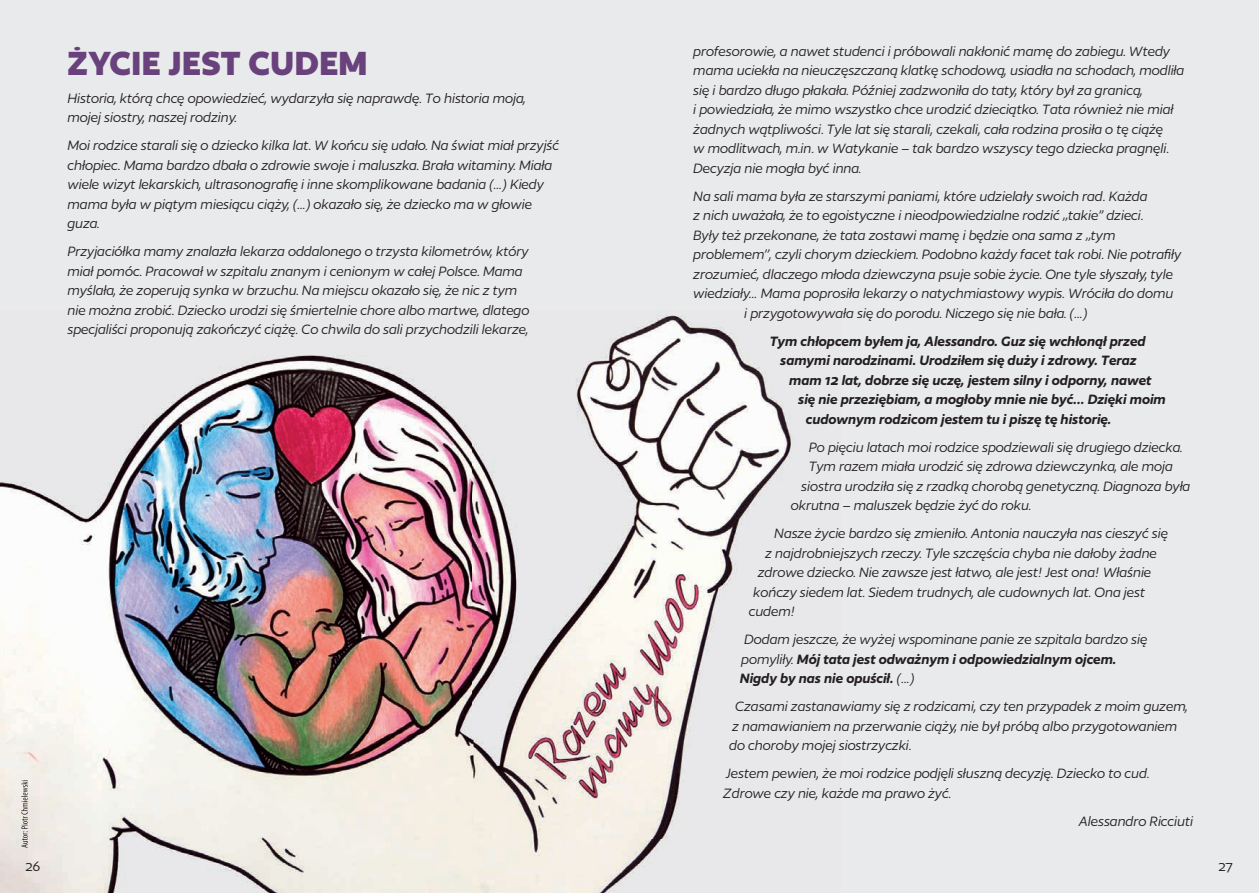
<style>
.page{position:relative;width:1259px;height:893px;background:#e9eaeb}
.page>*{position:absolute;margin:0;border:0;box-sizing:border-box;transform-origin:0 0}
.t1{font:700 39px "Author";color:#69417c}
.t2{font:italic 15.75px/19.5px "Author";color:#231f20}
.t3{font:italic 600 15.75px "Author";color:#231f20}
.t4{font:15.75px "Author";color:#231f20}
.s1{font-weight:600}
</style>
<div class="page">
<img style="left:0;top:315px;width:795px;height:578px">
<img style="left:21px;top:780px;width:7px;height:68px">
<h1 class="t1" style="left:67px;top:43px;width:302px">ŻYCIE JEST CUDEM</h1>
<p class="t2" style="left:67px;top:88px;width:460px">Historia, którą chcę opowiedzieć, wydarzyła się naprawdę. To historia moja, mojej siostry, naszej rodziny.</p>
<p class="t2" style="left:67px;top:136px;width:493px">Moi rodzice starali się o dziecko kilka lat. W końcu się udało. Na świat miał przyjść chłopiec. Mama bardzo dbała o zdrowie swoje i maluszka. Brała witaminy. Miała wiele wizyt lekarskich, ultrasonografię i inne skomplikowane badania (…) Kiedy mama była w piątym miesiącu ciąży, (…) okazało się, że dziecko ma w głowie guza.</p>
<p class="t2" style="left:67px;top:242px;width:463px">Przyjaciółka mamy znalazła lekarza oddalonego o trzysta kilometrów, który miał pomóc. Pracował w szpitalu znanym i cenionym w całej Polsce. Mama myślała, że zoperują synka w brzuchu. Na miejscu okazało się, że nic z tym nie można zrobić. Dziecko urodzi się śmiertelnie chore albo martwe, dlatego specjaliści proponują zakończyć ciążę. Co chwila do sali przychodzili lekarze,</p>
<p class="t2" style="left:693px;top:41px;width:492px">profesorowie, a nawet studenci i próbowali nakłonić mamę do zabiegu. Wtedy mama uciekła na nieuczęszczaną klatkę schodową, usiadła na schodach, modliła się i bardzo długo płakała. Później zadzwoniła do taty, który był za granicą,<br>i powiedziała, że mimo wszystko chce urodzić dzieciątko. Tata również nie miał żadnych wątpliwości. Tyle lat się starali, czekali, cała rodzina prosiła o tę ciążę<br>w modlitwach, m.in. w Watykanie – tak bardzo wszyscy tego dziecka pragnęli.<br>Decyzja nie mogła być inna.</p>
<p class="t2" style="left:693px;top:186px;width:456px">Na sali mama była ze starszymi paniami, które udzielały swoich rad. Każda</p>
<p class="t2" style="left:693px;top:206px;width:452px">z nich uważała, że to egoistyczne i nieodpowiedzialne rodzić ‚‚takie’’ dzieci.</p>
<p class="t2" style="left:693px;top:225px;width:424px">Były też przekonane, że tata zostawi mamę i będzie ona sama z ‚‚tym</p>
<p class="t2" style="left:693px;top:245px;width:489px">problemem’’, czyli chorym dzieckiem. Podobno każdy facet tak robi. Nie potrafiły</p>
<p class="t2" style="left:693px;top:264px;width:481px">zrozumieć, dlaczego młoda dziewczyna psuje sobie życie. One tyle słyszały, tyle</p>
<p class="t2" style="left:693px;top:284px;width:482px">wiedziały… Mama poprosiła lekarzy o natychmiastowy wypis. Wróciła do domu</p>
<p class="t2" style="left:744px;top:303px;width:344px">i przygotowywała się do porodu. Niczego się nie bała. (…)</p>
<p class="t3" style="left:770px;top:333px;width:377px">Tym chłopcem byłem ja, Alessandro. Guz się wchłonął przed</p>
<p class="t3" style="left:780px;top:352px;width:358px">samymi narodzinami. Urodziłem się duży i zdrowy. Teraz</p>
<p class="t3" style="left:789px;top:372px;width:364px">mam 12 lat, dobrze się uczę, jestem silny i odporny, nawet</p>
<p class="t3" style="left:798px;top:391px;width:369px">się nie przeziębiam, a mogłoby mnie nie być… Dzięki moim</p>
<p class="t3" style="left:806px;top:411px;width:307px">cudownym rodzicom jestem tu i piszę tę historię.</p>
<p class="t2" style="left:809px;top:437px;width:375px">Po pięciu latach moi rodzice spodziewali się drugiego dziecka.</p>
<p class="t2" style="left:809px;top:457px;width:365px">Tym razem miała urodzić się zdrowa dziewczynka, ale moja</p>
<p class="t2" style="left:801px;top:476px;width:390px">siostra urodziła się z rzadką chorobą genetyczną. Diagnoza była</p>
<p class="t2" style="left:791px;top:496px;width:242px">okrutna – maluszek będzie żyć do roku.</p>
<p class="t2" style="left:774px;top:524px;width:395px">Nasze życie bardzo się zmieniło. Antonia nauczyła nas cieszyć się</p>
<p class="t2" style="left:765px;top:543px;width:393px">z najdrobniejszych rzeczy. Tyle szczęścia chyba nie dałoby żadne</p>
<p class="t2" style="left:758px;top:563px;width:395px">zdrowe dziecko. Nie zawsze jest łatwo, ale jest! Jest ona! Właśnie</p>
<p class="t2" style="left:753px;top:582px;width:393px">kończy siedem lat. Siedem trudnych, ale cudownych lat. Ona jest</p>
<p class="t2" style="left:749px;top:602px;width:48px">cudem!</p>
<p class="t2" style="left:740px;top:630px;width:409px">Dodam jeszcze, że wyżej wspominane panie ze szpitala bardzo się pomyliły. <span class="s1">Mój tata jest odważnym i odpowiedzialnym ojcem.<br>Nigdy by nas nie opuścił.</span> (…)</p>
<p class="t2" style="left:729px;top:697px;width:460px;text-indent:6px">Czasami zastanawiamy się z rodzicami, czy ten przypadek z moim guzem, z namawianiem na przerwanie ciąży, nie był próbą albo przygotowaniem do choroby mojej siostrzyczki.</p>
<p class="t2" style="left:723px;top:764px;width:428px">Jestem pewien, że moi rodzice podjęli słuszną decyzję. Dziecko to cud.<br>Zdrowe czy nie, każde ma prawo żyć.</p>
<p class="t2" style="left:1079px;top:811px;width:116px">Alessandro Ricciuti</p>
<p class="t4" style="left:25px;top:858px;width:17px">26</p>
<p class="t4" style="left:1218px;top:858px;width:16px">27</p>
</div>
